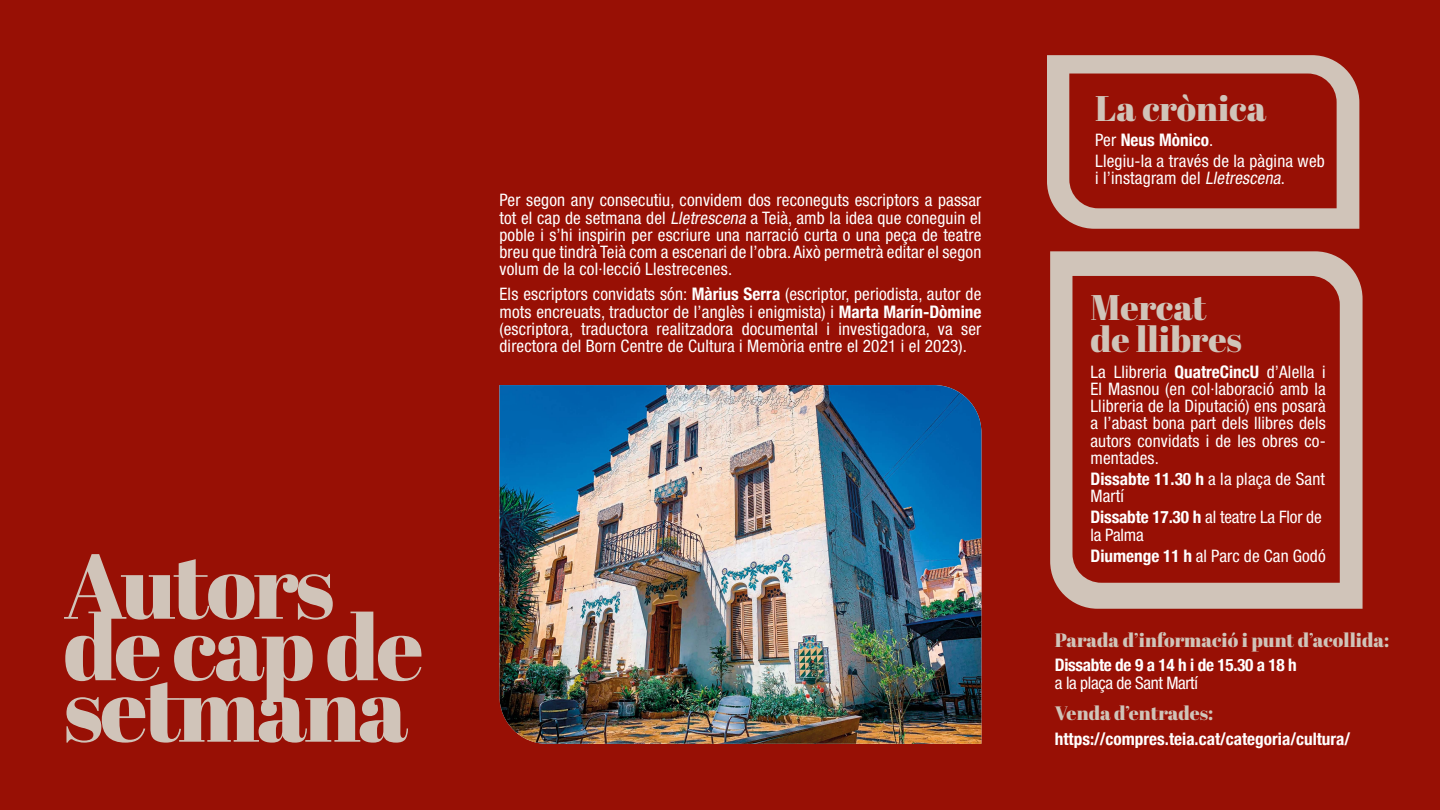
<style>
.page{position:relative;width:1440px;height:810px;background:#981005}
.page>*{position:absolute;margin:0;border:0;box-sizing:border-box;transform-origin:0 0}
.t1{font:91.5px "Abril Fatface";letter-spacing:-.03em;color:#d0c4b9}
.t2{font:35.62px/32.2px "Abril Fatface";color:#d0c4b9}
.t3{font:19.42px "Abril Fatface";color:#d0c4b9}
.t4{font:condensed 17.25px/17.2px "Helvetica Neue LT Std";letter-spacing:.01em;color:#fff;text-align:justify}
.t5{font:700 condensed 17.25px "Helvetica Neue";color:#fff}
.t6{font:condensed 17.25px/21.2px "Helvetica Neue LT Std";letter-spacing:-.01em;color:#fff}
.t7{font:700 condensed 17.25px "Helvetica Neue";letter-spacing:-.02em;color:#fff}
.t8{font:condensed 17.25px "Helvetica Neue LT Std";letter-spacing:-.02em;color:#fff}
.s1{font-style:italic}
.s2{font-family:"Helvetica Neue";font-weight:700}
.s3{font-family:"Helvetica Neue LT Std";font-weight:400}
</style>
<div class="page">
<svg style="left:1050px;top:251px;width:313px;height:358px;background:#cdbbb0"></svg>
<img style="left:500px;top:385px;width:481px;height:359px">
<svg style="left:1072px;top:276px;width:268px;height:307px"></svg>
<svg style="left:1047px;top:55px;width:312px;height:174px;background:#ccb7ac"></svg>
<svg style="left:1069px;top:74px;width:268px;height:134px"></svg>
<h1 class="t1" style="left:63px;top:522px;width:273px">Autors</h1>
<h1 class="t1" style="left:63px;top:583px;width:362px">de cap de</h1>
<h1 class="t1" style="left:63px;top:645px;width:346px">setmana</h1>
<p class="t4" style="left:499px;top:191px;width:483px">Per segon any consecutiu, convidem dos reconeguts escriptors a passar tot el cap de setmana del <span class="s1">Lletrescena</span> a Teià, amb la idea que coneguin el poble i s’hi inspirin per escriure una narració curta o una peça de teatre breu que tindrà Teià com a escenari de l’obra. Això permetrà editar el segon volum de la col·lecció Llestrecenes.</p>
<p class="t4" style="left:499px;top:286px;width:483px">Els escriptors convidats són: <span class="s2">Màrius Serra</span> (escriptor, periodista, autor de mots encreuats, traductor de l’anglès i enigmista) i <span class="s2">Marta Marín-Dòmine </span>(escriptora, traductora realitzadora documental i investigadora, va ser directora del Born Centre de Cultura i Memòria entre el 2021 i el 2023).</p>
<h2 class="t2" style="left:1095px;top:91px;width:173px">La crònica</h2>
<p class="t5" style="left:1095px;top:125px;width:120px"><span class="s3">Per</span> Neus Mònico<span class="s3">.</span></p>
<p class="t4" style="left:1095px;top:152px;width:231px">Llegiu-la a través de la pàgina web i l’instagram del <span class="s1">Lletrescena</span>.</p>
<h2 class="t2" style="left:1090px;top:290px;width:153px">Mercat de llibres</h2>
<p class="t4" style="left:1090px;top:363px;width:237px">La Llibreria <span class="s2">QuatreCincU</span> d’Alella i El Masnou (en col·laboració amb la Llibreria de la Diputació) ens posarà a l’abast bona part dels llibres dels autors convidats i de les obres co&shy;mentades.</p>
<p class="t5" style="left:1090px;top:465px;width:236px">Dissabte 11.30 h <span class="s3">a la plaça de Sant</span></p>
<p class="t6" style="left:1090px;top:485px;width:233px">Martí<br><span class="s2">Dissabte 17.30 h</span> al teatre La Flor de</p>
<p class="t4" style="left:1090px;top:524px;width:237px;line-height:21.2px">la Palma<br><span class="s2">Diumenge 11 h</span> al Parc de Can Godó</p>
<p class="t3" style="left:1055px;top:627px;width:336px">Parada d’informació i punt d’acollida:</p>
<p class="t7" style="left:1055px;top:651px;width:244px">Dissabte de 9 a 14 h i de 15.30 a 18 h</p>
<p class="t8" style="left:1055px;top:672px;width:145px">a la plaça de Sant Martí</p>
<p class="t3" style="left:1055px;top:699px;width:160px">Venda d’entrades:</p>
<p class="t5" style="left:1055px;top:724px;width:297px">https://compres.teia.cat/categoria/cultura/</p>
</div>
